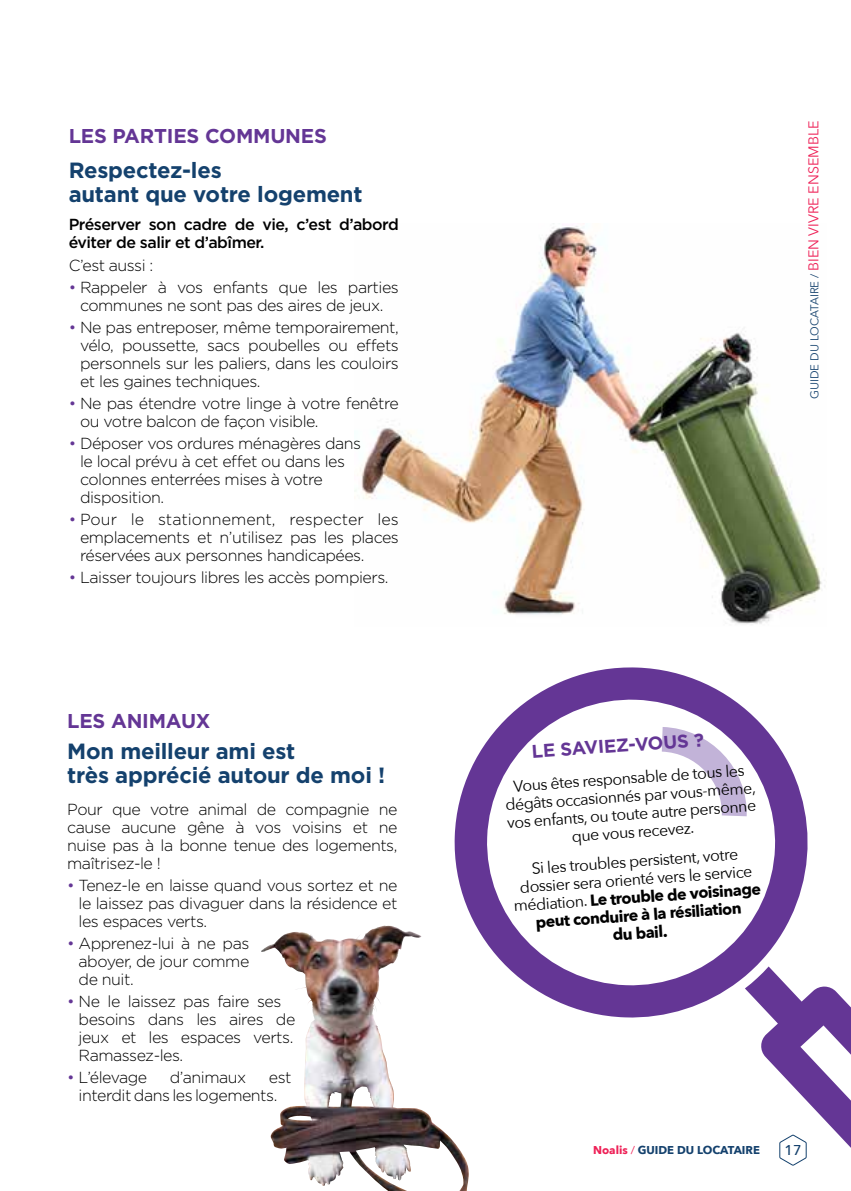
<style>
.page{position:relative;width:851px;height:1191px;background:#fff}
.page>*{position:absolute;margin:0;border:0;box-sizing:border-box;transform-origin:0 0}
.t1{font:700 22px/24.2px "Gotham";letter-spacing:-.01em;color:#14416d}
.t2{font:700 20px "Gotham";letter-spacing:-.01em;color:#643695}
.t3{font:700 18.4px "Gotham";color:#643695}
.t4{font:300 16px/18px "Gotham";letter-spacing:-.03em;color:#000;text-align:justify}
.t5{font:16px/18px "Avenir Next";color:#000;text-align:center}
.t6{font:500 16px/18px "Gotham";letter-spacing:-.03em;color:#000}
.t7{font:500 14.2px "Avenir Next";color:#14416d}
.t8{font:11.4px "Avenir Next";color:#14416d}
.t9{font:700 11.4px "Avenir Next";color:#14416d}
.s1{color:#643695}
.s2{font-size:14.2px;color:#ee2157}
.s3{font-weight:700}
.s4{color:#ee2157}
.s5{font-weight:400;color:#ee2157}
</style>
<div class="page">
<img style="left:355px;top:223px;width:467px;height:401px">
<img style="left:261px;top:926px;width:121px;height:240px">
<svg style="left:761px;top:986px;width:89px;height:180px"></svg>
<svg style="left:454px;top:667px;width:368px;height:351px"></svg>
<svg style="left:661px;top:727px;width:87px;height:89px"></svg>
<p class="t2" style="left:69px;top:123px;width:260px">LES PARTIES COMMUNES</p>
<h1 class="t1" style="left:69px;top:158px;width:295px">Respectez-les<br>autant que votre logement</h1>
<p class="t6" style="left:69px;top:216px;width:331px">Préserver son cadre de vie, c’est d’abord éviter de salir et d’abîmer.</p>
<p class="t4" style="left:69px;top:255px;width:86px">C’est aussi :</p>
<p class="t4" style="left:69px;top:277px;width:332px;text-align:center"><span class="s1">•</span> Rappeler à vos enfants que les parties communes ne sont pas des aires de jeux.</p>
<p class="t4" style="left:80px;top:317px;width:320px;text-indent:-11px"><span class="s1">•</span> Ne pas entreposer, même temporairement, vélo, poussette, sacs poubelles ou effets personnels sur les paliers, dans les couloirs et les gaines techniques.</p>
<p class="t4" style="left:80px;top:393px;width:320px;text-indent:-11px"><span class="s1">•</span> Ne pas étendre votre linge à votre fenêtre ou votre balcon de façon visible.</p>
<p class="t4" style="left:80px;top:433px;width:282px;text-align:left;text-indent:-11px"><span class="s1">•</span> Déposer vos ordures ménagères dans le local prévu à cet effet ou dans les colonnes enterrées mises à votre disposition.</p>
<p class="t4" style="left:80px;top:509px;width:320px;text-indent:-11px"><span class="s1">•</span> Pour le stationnement, respecter les emplacements et n’utilisez pas les places réservées aux personnes handicapées.</p>
<p class="t4" style="left:69px;top:568px;width:321px"><span class="s1">•</span> Laisser toujours libres les accès pompiers.</p>
<p class="t2" style="left:67px;top:707px;width:145px">LES ANIMAUX</p>
<h1 class="t1" style="left:67px;top:738px;width:319px">Mon meilleur ami est<br>très apprécié autour de moi !</h1>
<p class="t4" style="left:67px;top:799px;width:332px">Pour que votre animal de compagnie ne cause aucune gêne à vos voisins et ne nuise pas à la bonne tenue des logements, maîtrisez-le !</p>
<p class="t4" style="left:79px;top:875px;width:320px;text-indent:-11px"><span class="s1">•</span> Tenez-le en laisse quand vous sortez et ne le laissez pas divaguer dans la résidence et les espaces verts.</p>
<p class="t4" style="left:79px;top:933px;width:172px;text-indent:-11px"><span class="s1">•</span> Apprenez-lui à ne pas aboyer, de jour comme de nuit.</p>
<p class="t4" style="left:79px;top:991px;width:218px;text-align:left;text-indent:-11px"><span class="s1">•</span> Ne le laissez pas faire ses besoins dans les aires de jeux et les espaces verts.<br>Ramassez-les.</p>
<p class="t4" style="left:67px;top:1067px;width:82px"><span class="s1">•</span> L’élevage</p>
<p class="t4" style="left:170px;top:1067px;width:78px">d’animaux</p>
<p class="t4" style="left:79px;top:1067px;width:214px;text-indent:190px">est interdit dans les logements.</p>
<p class="t8" style="left:804px;top:399px;width:280px;rotate:-90deg">GUIDE DU LOCATAIRE / <span class="s2">BIEN VIVRE ENSEMBLE</span></p>
<p class="t3" style="left:531px;top:739px;width:174px;rotate:-4deg">LE SAVIEZ-VOUS ?</p>
<p class="t5" style="left:503px;top:777px;width:252px;rotate:-4deg">Vous êtes responsable de tous les dégâts occasionnés par vous-même, vos enfants, ou toute autre personne que vous recevez.</p>
<p class="t5" style="left:510px;top:860px;width:249px;rotate:-4deg">Si les troubles persistent, votre dossier sera orienté vers le service médiation. <span class="s3">Le trouble de voisinage peut conduire à la résiliation<br>du bail.</span></p>
<p class="t9" style="left:593px;top:1139px;width:168px"><span class="s4">Noalis</span> <span class="s5">/</span> GUIDE DU LOCATAIRE</p>
<p class="t7" style="left:784px;top:1138px;width:18px">17</p>
</div>
